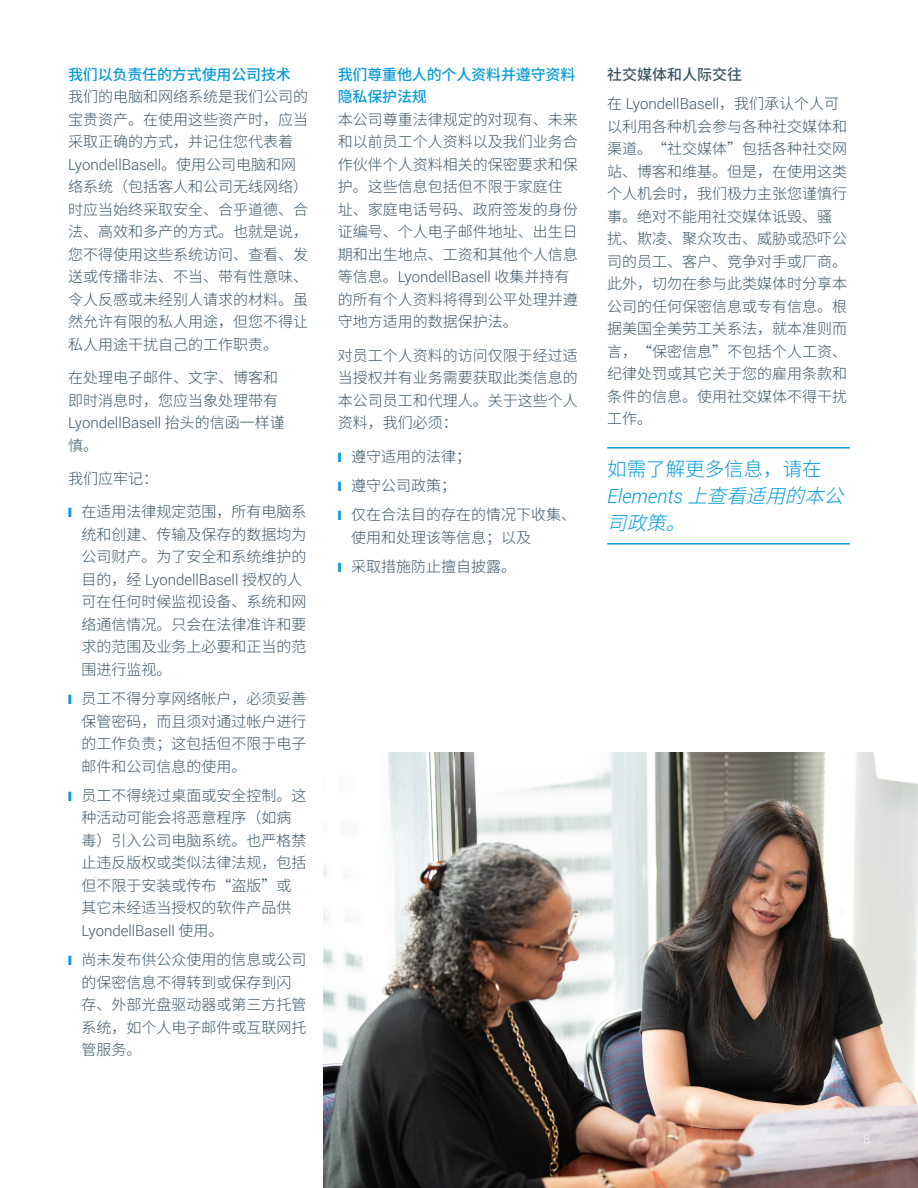
<style>
.page{position:relative;width:918px;height:1188px;background:#fff}
.page>*{position:absolute;margin:0;border:0;box-sizing:border-box;transform-origin:0 0}
.t1{font:italic 300 19.5px "Roboto";color:#069bda}
.t2{font:300 19.5px "Noto Sans CJ Ksc";color:#069bda}
.t3{font:italic 300 19.5px "Noto Sans CJ Ksc";color:#069bda}
.t4{font:300 15px/22.5px "Noto Sans CJ Ksc";color:#3b5566}
.t5{font:300 15px "Roboto";color:#3b5566}
.t6{font:500 15px/22.5px "Noto Sans CJ Ksc";letter-spacing:-.01em;color:#069bda}
.t7{font:500 15px "Noto Sans CJ Ksc";color:#3b5566}
.t8{font:300 12px "Roboto";color:#fff}
.s1{font-family:"Noto Sans CJ Ksc"}
.s2{color:#069bda}
</style>
<div class="page">
<hr style="left:607px;top:447px;width:243px;height:2px;background:#069bda">
<hr style="left:607px;top:543px;width:243px;height:2px;background:#069bda">
<img style="left:323px;top:753px;width:595px;height:435px">
<p class="t6" style="left:68px;top:64px;width:224px">我们以负责任的方式使用公司技术</p>
<p class="t4" style="left:68px;top:86px;width:242px;text-align:justify">我们的电脑和网络系统是我们公司的宝贵资产。在使用这些资产时，应当采取正确的方式，并记住您代表着</p>
<p class="t5" style="left:68px;top:154px;width:230px">LyondellBasell<span class="s1">。使用公司电脑和网</span></p>
<p class="t4" style="left:68px;top:176px;width:242px;text-align:justify">络系统（包括客人和公司无线网络）时应当始终采取安全、合乎道德、合法、高效和多产的方式。也就是说，您不得使用这些系统访问、查看、发送或传播非法、不当、带有性意味、令人反感或未经别人请求的材料。虽然允许有限的私人用途，但您不得让私人用途干扰自己的工作职责。</p>
<p class="t4" style="left:68px;top:367px;width:212px">在处理电子邮件、文字、博客和即时消息时，您应当象处理带有</p>
<p class="t5" style="left:68px;top:413px;width:218px">LyondellBasell <span class="s1">抬头的信函一样谨</span></p>
<p class="t4" style="left:68px;top:434px;width:31px">慎。</p>
<p class="t4" style="left:68px;top:468px;width:91px">我们应牢记：</p>
<p class="t4" style="left:82px;top:501px;width:227px;text-align:justify;text-indent:-14px"><span class="s2">❙</span> 在适用法律规定范围，所有电脑系统和创建、传输及保存的数据均为公司财产。为了安全和系统维护的</p>
<p class="t5" style="left:82px;top:569px;width:222px"><span class="s1">目的，经</span> LyondellBasell <span class="s1">授权的人</span></p>
<p class="t4" style="left:82px;top:591px;width:227px;text-align:justify">可在任何时候监视设备、系统和网络通信情况。只会在法律准许和要求的范围及业务上必要和正当的范围进行监视。</p>
<p class="t4" style="left:82px;top:688px;width:227px;text-align:justify;text-indent:-14px"><span class="s2">❙</span> 员工不得分享网络帐户，必须妥善保管密码，而且须对通过帐户进行的工作负责；这包括但不限于电子邮件和公司信息的使用。</p>
<p class="t4" style="left:82px;top:784px;width:227px;text-indent:-14px"><span class="s2">❙</span> 员工不得绕过桌面或安全控制。这种活动可能会将恶意程序（如病毒）引入公司电脑系统。也严格禁止违反版权或类似法律法规，包括但不限于安装或传布“盗版”或其它未经适当授权的软件产品供</p>
<p class="t5" style="left:82px;top:920px;width:143px">LyondellBasell <span class="s1">使用。</span></p>
<p class="t4" style="left:82px;top:949px;width:227px;text-indent:-14px"><span class="s2">❙</span> 尚未发布供公众使用的信息或公司的保密信息不得转到或保存到闪存、外部光盘驱动器或第三方托管系统，如个人电子邮件或互联网托管服务。</p>
<p class="t6" style="left:338px;top:64px;width:239px">我们尊重他人的个人资料并遵守资料隐私保护法规</p>
<p class="t4" style="left:338px;top:109px;width:241px">本公司尊重法律规定的对现有、未来和以前员工个人资料以及我们业务合作伙伴个人资料相关的保密要求和保护。这些信息包括但不限于家庭住址、家庭电话号码、政府签发的身份证编号、个人电子邮件地址、出生日期和出生地点、工资和其他个人信息</p>
<p class="t5" style="left:338px;top:267px;width:233px"><span class="s1">等信息。</span>LyondellBasell <span class="s1">收集并持有</span></p>
<p class="t4" style="left:338px;top:289px;width:241px">的所有个人资料将得到公平处理并遵守地方适用的数据保护法。</p>
<p class="t4" style="left:338px;top:344px;width:241px;text-align:justify">对员工个人资料的访问仅限于经过适当授权并有业务需要获取此类信息的本公司员工和代理人。关于这些个人资料，我们必须：</p>
<p class="t4" style="left:338px;top:442px;width:240px;line-height:29.2px"><span class="s2">❙</span> 遵守适用的法律；<br><span class="s2">❙</span> 遵守公司政策；<br><span class="s2">❙</span> 仅在合法目的存在的情况下收集、</p>
<p class="t4" style="left:338px;top:523px;width:195px;line-height:29.2px;text-indent:14px">使用和处理该等信息；以及<span class="s2">❙</span> 采取措施防止擅自披露。</p>
<p class="t7" style="left:607px;top:66px;width:136px">社交媒体和人际交往</p>
<p class="t5" style="left:607px;top:94px;width:233px"><span class="s1">在</span> LyondellBasell<span class="s1">，我们承认个人可</span></p>
<p class="t4" style="left:607px;top:115px;width:241px">以利用各种机会参与各种社交媒体和渠道。“社交媒体”包括各种社交网站、博客和维基。但是，在使用这类个人机会时，我们极力主张您谨慎行事。绝对不能用社交媒体诋毁、骚扰、欺凌、聚众攻击、威胁或恐吓公司的员工、客户、竞争对手或厂商。此外，切勿在参与此类媒体时分享本公司的任何保密信息或专有信息。根据美国全美劳工关系法，就本准则而言，“保密信息”不包括个人工资、纪律处罚或其它关于您的雇用条款和条件的信息。使用社交媒体不得干扰工作。</p>
<h1 class="t2" style="left:607px;top:457px;width:216px">如需了解更多信息，请在</h1>
<h1 class="t1" style="left:607px;top:482px;width:250px">Ele m e n ts <span class="s1">上查看适用的本公</span></h1>
<h1 class="t3" style="left:607px;top:511px;width:92px">司政策。</h1>
<p class="t8" style="left:864px;top:1131px;width:8px">8</p>
</div>
